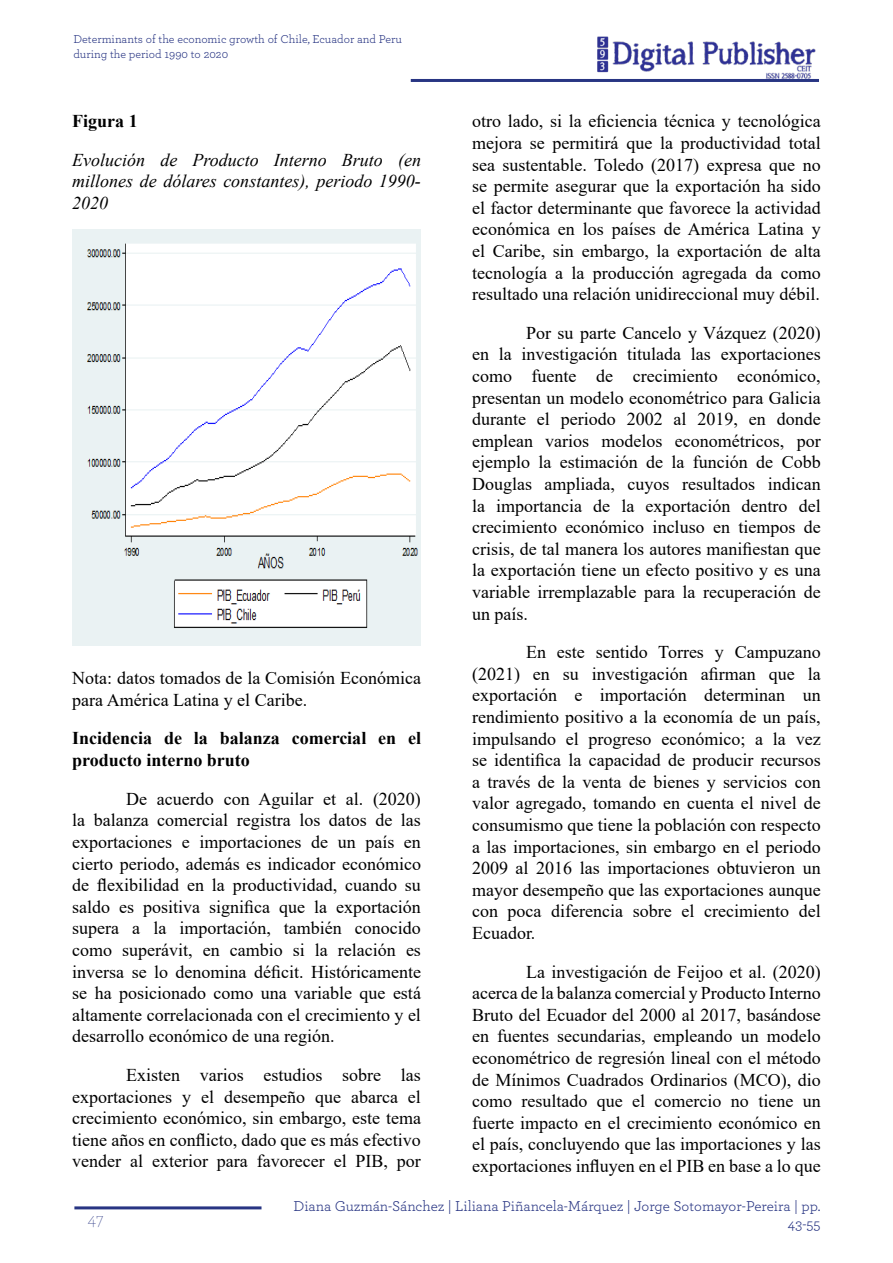
<style>
.page{position:relative;width:893px;height:1263px;background:#fff}
.page>*{position:absolute;margin:0;border:0;box-sizing:border-box;transform-origin:0 0}
.t1{font:18px/21.6px "Times New Roman";color:#000;text-align:justify}
.t2{font:italic 18px/21.6px "Times New Roman";color:#000;text-align:justify}
.t3{font:700 18px/21.6px "Times New Roman";color:#000}
.t4{font:200 18px "Archer";color:#283583}
.t5{font:15px/18px "Archer";color:#283583;text-align:right}
.t6{font:12px/14.4px "Archer";color:#283583}
</style>
<div class="page">
<hr style="left:411px;top:79px;width:408px;height:3px;background:#283583">
<img style="left:597px;top:36px;width:219px;height:43px">
<hr style="left:74px;top:1206px;width:187px;height:3px;background:#283583">
<img style="left:72px;top:229px;width:349px;height:417px">
<p class="t6" style="left:73px;top:32px;width:330px">Determinants of the economic growth of Chile, Ecuador and Peru during the period 1990 to 2020</p>
<p class="t3" style="left:72px;top:110px;width:67px">Figura 1</p>
<p class="t2" style="left:72px;top:148px;width:350px">Evolución de Producto Interno Bruto (en millones de dólares constantes), periodo 1990- 2020</p>
<p class="t1" style="left:72px;top:667px;width:350px">Nota: datos tomados de la Comisión Económica para América Latina y el Caribe.</p>
<p class="t3" style="left:72px;top:727px;width:350px">Incidencia de la balanza comercial en el producto interno bruto</p>
<p class="t1" style="left:72px;top:787px;width:350px;text-indent:54px">De acuerdo con Aguilar et al. (2020) la balanza comercial registra los datos de las exportaciones e importaciones de un país en cierto periodo, además es indicador económico de flexibilidad en la productividad, cuando su saldo es positiva significa que la exportación supera a la importación, también conocido como superávit, en cambio si la relación es inversa se lo denomina déficit. Históricamente se ha posicionado como una variable que está altamente correlacionada con el crecimiento y el desarrollo económico de una región.</p>
<p class="t1" style="left:72px;top:1063px;width:350px;text-indent:54px">Existen varios estudios sobre las exportaciones y el desempeño que abarca el crecimiento económico, sin embargo, este tema tiene años en conflicto, dado que es más efectivo vender al exterior para favorecer el PIB, por</p>
<p class="t1" style="left:472px;top:110px;width:350px">otro lado, si la eficiencia técnica y tecnológica mejora se permitirá que la productividad total sea sustentable. Toledo (2017) expresa que no se permite asegurar que la exportación ha sido el factor determinante que favorece la actividad económica en los países de América Latina y el Caribe, sin embargo, la exportación de alta tecnología a la producción agregada da como resultado una relación unidireccional muy débil.</p>
<p class="t1" style="left:472px;top:321px;width:350px;text-indent:54px">Por su parte Cancelo y Vázquez (2020) en la investigación titulada las exportaciones como fuente de crecimiento económico, presentan un modelo econométrico para Galicia durante el periodo 2002 al 2019, en donde emplean varios modelos econométricos, por ejemplo la estimación de la función de Cobb Douglas ampliada, cuyos resultados indican la importancia de la exportación dentro del crecimiento económico incluso en tiempos de crisis, de tal manera los autores manifiestan que la exportación tiene un efecto positivo y es una variable irremplazable para la recuperación de un país.</p>
<p class="t1" style="left:472px;top:641px;width:350px;text-indent:54px">En este sentido Torres y Campuzano (2021) en su investigación afirman que la exportación e importación determinan un rendimiento positivo a la economía de un país, impulsando el progreso económico; a la vez se identifica la capacidad de producir recursos a través de la venta de bienes y servicios con valor agregado, tomando en cuenta el nivel de consumismo que tiene la población con respecto a las importaciones, sin embargo en el periodo 2009 al 2016 las importaciones obtuvieron un mayor desempeño que las exportaciones aunque con poca diferencia sobre el crecimiento del Ecuador.</p>
<p class="t1" style="left:472px;top:960px;width:350px;text-indent:54px">La investigación de Feijoo et al. (2020) acerca de la balanza comercial y Producto Interno Bruto del Ecuador del 2000 al 2017, basándose en fuentes secundarias, empleando un modelo econométrico de regresión lineal con el método de Mínimos Cuadrados Ordinarios (MCO), dio como resultado que el comercio no tiene un fuerte impacto en el crecimiento económico en el país, concluyendo que las importaciones y las exportaciones influyen en el PIB en base a lo que</p>
<p class="t4" style="left:88px;top:1208px;width:17px">47</p>
<p class="t5" style="left:293px;top:1196px;width:529px">Diana Guzmán-Sánchez | Liliana Piñancela-Márquez | Jorge Sotomayor-Pereira | pp.<br>43-55</p>
</div>
